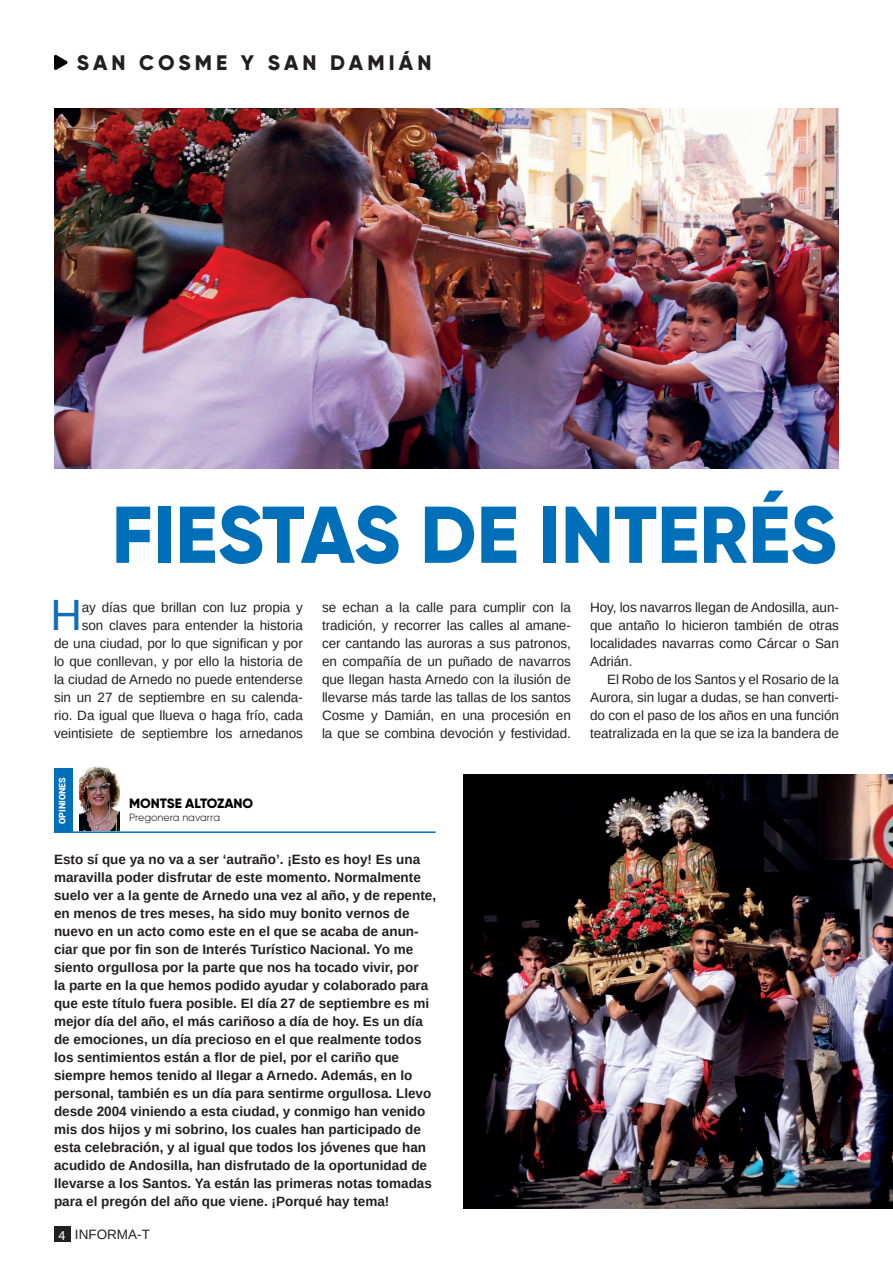
<style>
.page{position:relative;width:893px;height:1263px;background:#fff}
.page>*{position:absolute;margin:0;border:0;box-sizing:border-box;transform-origin:0 0}
.t1{font:800 80.25px "Gilroy";color:#006fba}
.t2{font:43.8px "Arimo";color:#126db7}
.t3{font:800 21px "Gilroy";letter-spacing:.2em;color:#231f20}
.t4{font:700 13.5px/18px "Arimo";color:#231f20}
.t5{font:13.5px/18px "Arimo";letter-spacing:-.005em;color:#231f20;text-align:justify}
.t6{font:800 13.5px "Gilroy";color:#000001}
.t7{font:300 10.5px "Gilroy";color:#000001}
.t8{font:900 9px "Roboto";color:#fff}
.s1{font-family:"Myriad Pro";color:#fff}
</style>
<div class="page">
<div style="left:54px;top:1227px;width:16px;height:15px;background:#231f20"></div>
<div style="left:54px;top:767px;width:18px;height:64px;background:#006fba"></div>
<img style="left:54px;top:108px;width:785px;height:360px">
<img style="left:463px;top:774px;width:430px;height:435px">
<img style="left:79px;top:766px;width:40px;height:65px">
<hr style="left:54px;top:831px;width:382px;height:2px;background:#006fba">
<svg style="left:54px;top:54px;width:14px;height:16px"></svg>
<h3 class="t3" style="left:77px;top:49px;width:356px">SAN COSME Y SAN DAMIÁN</h3>
<h1 class="t1" style="left:112px;top:484px;width:727px">FIESTAS DE INTERÉS</h1>
<h2 class="t2" style="left:50px;top:587px;width:33px">H</h2>
<p class="t5" style="left:54px;top:598px;width:250px;text-align:right">ay días que brillan con luz propia y<br>son claves para entender la historia<br>de una ciudad, por lo que significan y por lo que conllevan, y por ello la historia de la ciudad de Arnedo no puede entenderse sin un 27 de septiembre en su calenda&shy;rio. Da igual que llueva o haga frío, cada veintisiete de septiembre los arnedanos</p>
<p class="t5" style="left:322px;top:598px;width:250px">se echan a la calle para cumplir con la tradición, y recorrer las calles al amane&shy;cer cantando las auroras a sus patronos, en compañía de un puñado de navarros que llegan hasta Arnedo con la ilusión de llevarse más tarde las tallas de los santos Cosme y Damián, en una procesión en la que se combina devoción y festividad.</p>
<p class="t5" style="left:590px;top:598px;width:250px">Hoy, los navarros llegan de Andosilla, aun&shy;que antaño lo hicieron también de otras localidades navarras como Cárcar o San Adrián.</p>
<p class="t5" style="left:590px;top:670px;width:250px;text-indent:17px">El Robo de los Santos y el Rosario de la Aurora, sin lugar a dudas, se han converti&shy;do con el paso de los años en una función teatralizada en la que se iza la bandera de</p>
<p class="t8" style="left:56px;top:824px;width:48px;rotate:-90deg">OPINIONES</p>
<p class="t6" style="left:129px;top:795px;width:126px">MONTSE ALTOZANO</p>
<p class="t7" style="left:129px;top:811px;width:92px">Pregonera navarra</p>
<p class="t4" style="left:54px;top:851px;width:384px">Esto sí que ya no va a ser ‘autraño’. ¡Esto es hoy! Es una maravilla poder disfrutar de este momento. Normalmente suelo ver a la gente de Arnedo una vez al año, y de repente, en menos de tres meses, ha sido muy bonito vernos de nuevo en un acto como este en el que se acaba de anun&shy;ciar que por fin son de Interés Turístico Nacional. Yo me siento orgullosa por la parte que nos ha tocado vivir, por<br>la parte en la que hemos podido ayudar y colaborado para que este título fuera posible. El día 27 de septiembre es mi mejor día del año, el más cariñoso a día de hoy. Es un día de emociones, un día precioso en el que realmente todos los sentimientos están a flor de piel, por el cariño que siempre hemos tenido al llegar a Arnedo. Además, en lo personal, también es un día para sentirme orgullosa. Llevo desde 2004 viniendo a esta ciudad, y conmigo han venido mis dos hijos y mi sobrino, los cuales han participado de esta celebración, y al igual que todos los jóvenes que han acudido de Andosilla, han disfrutado de la oportunidad de llevarse a los Santos. Ya están las primeras notas tomadas para el pregón del año que viene. ¡Porqué hay tema!</p>
<p class="t5" style="left:59px;top:1226px;width:93px"><span class="s1">4</span> INFORMA-T</p>
</div>
